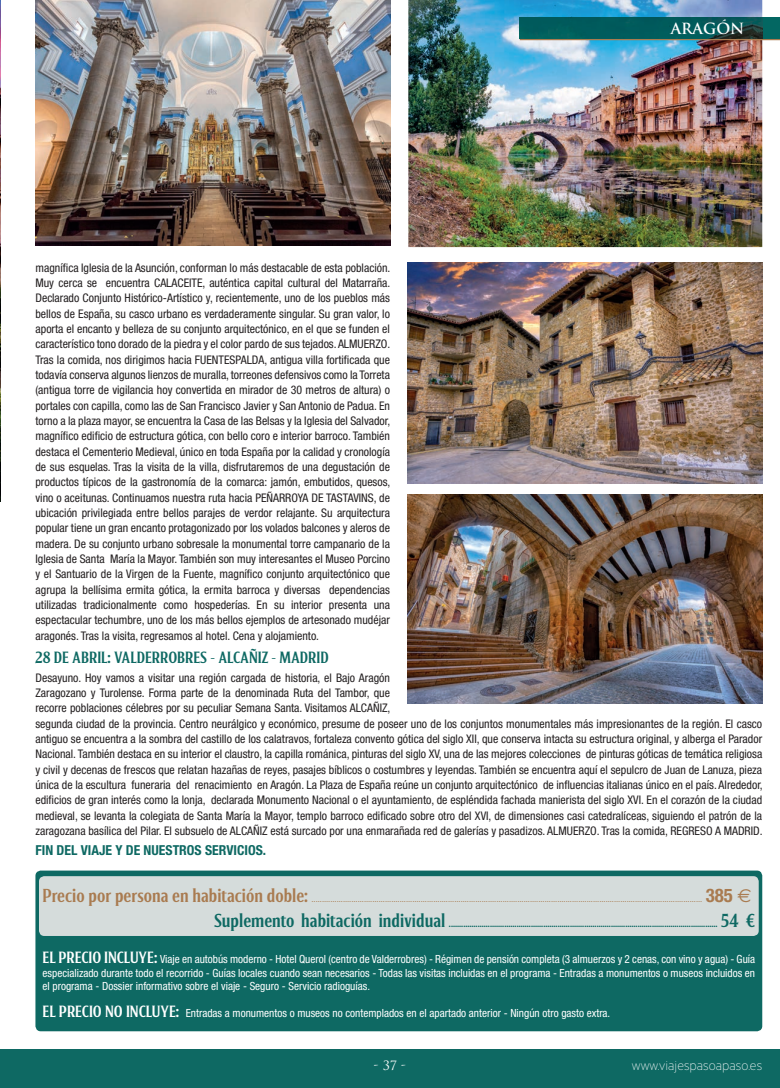
<style>
.page{position:relative;width:780px;height:1088px;background:#fff}
.page>*{position:absolute;margin:0;border:0;box-sizing:border-box;transform-origin:0 0}
.t1{font:16.25px "Schweppes";color:#0e6963}
.t2{font:100 15px "Metric";color:#fff}
.t3{font:700 15px "Trajan";color:#fff}
.t4{font:700 condensed 13.75px "Helvetica Neue";color:#0e6963}
.t5{font:12.5px "Trajan";color:#fff}
.t6{font:condensed 11.88px/15.4px "Helvetica Neue";color:#231f20;text-align:justify}
.t7{font:condensed 11.25px/13.5px "Helvetica Neue";color:#fff;text-align:justify}
.t8{font:10px "Schweppes";color:#0e6963}
.t9{font:condensed 8.75px "Helvetica Neue";color:#a97b50}
.s1{font-family:"Schweppes";font-stretch:normal;font-size:18.75px}
.s2{font-weight:700;font-size:18.75px}
.s3{font-family:"Euro Sans";font-stretch:normal;font-size:18.75px}
.s4{font-size:18.75px}
.s5{font-family:"Schweppes";font-stretch:normal;font-size:16.25px}
</style>
<div class="page">
<div style="left:0;top:1049px;width:780px;height:39px;background:#0e6963"></div>
<img style="left:408px;top:0;width:354px;height:247px">
<img style="left:0;top:0;width:1px;height:494px">
<div style="left:762px;top:18px;width:18px;height:21px;background:#036762"></div>
<img style="left:519px;top:18px;width:243px;height:21px">
<hr style="left:519px;top:39px;width:261px;height:1px;background:#a97b50">
<div style="left:35px;top:870px;width:727px;height:161px;background:#0e6963;border-radius:5px"></div>
<div style="left:39px;top:876px;width:719px;height:60px;background:#d5dcdb;border-radius:5px"></div>
<img style="left:35px;top:0;width:355px;height:245px">
<img style="left:407px;top:495px;width:355px;height:208px">
<img style="left:407px;top:262px;width:355px;height:221px">
<p class="t3" style="left:670px;top:19px;width:75px">ARAGÓN</p>
<p class="t6" style="left:35px;top:260px;width:356px">magnífica Iglesia de la Asunción, conforman lo más destacable de esta población.<br>Muy cerca se encuentra CALACEITE, auténtica capital cultural del Matarraña.<br>Declarado Conjunto Histórico-Artístico y, recientemente, uno de los pueblos más bellos de España, su casco urbano es verdaderamente singular. Su gran valor, lo aporta el encanto y belleza de su conjunto arquitectónico, en el que se funden el característico tono dorado de la piedra y el color pardo de sus tejados. ALMUERZO.<br>Tras la comida, nos dirigimos hacia FUENTESPALDA, antigua villa fortificada que todavía conserva algunos lienzos de muralla, torreones defensivos como la Torreta (antigua torre de vigilancia hoy convertida en mirador de 30 metros de altura) o portales con capilla, como las de San Francisco Javier y San Antonio de Padua. En torno a la plaza mayor, se encuentra la Casa de las Belsas y la Iglesia del Salvador, magnífico edificio de estructura gótica, con bello coro e interior barroco. También destaca el Cementerio Medieval, único en toda España por la calidad y cronología de sus esquelas. Tras la visita de la villa, disfrutaremos de una degustación de productos típicos de la gastronomía de la comarca: jamón, embutidos, quesos, vino o aceitunas. Continuamos nuestra ruta hacia PEÑARROYA DE TASTAVINS, de ubicación privilegiada entre bellos parajes de verdor relajante. Su arquitectura popular tiene un gran encanto protagonizado por los volados balcones y aleros de madera. De su conjunto urbano sobresale la monumental torre campanario de la Iglesia de Santa María la Mayor. También son muy interesantes el Museo Porcino y el Santuario de la Virgen de la Fuente, magnífico conjunto arquitectónico que agrupa la bellísima ermita gótica, la ermita barroca y diversas dependencias utilizadas tradicionalmente como hospederías. En su interior presenta una espectacular techumbre, uno de los más bellos ejemplos de artesonado mudéjar aragonés. Tras la visita, regresamos al hotel. Cena y alojamiento.</p>
<h1 class="t1" style="left:35px;top:645px;width:295px">28 DE ABRIL: VALDERROBRES - ALCAÑIZ - MADRID</h1>
<p class="t6" style="left:35px;top:670px;width:728px;text-align:left">Desayuno. Hoy vamos a visitar una región cargada de historia, el Bajo Aragón<br>Zaragozano y Turolense. Forma parte de la denominada Ruta del Tambor, que<br>recorre poblaciones célebres por su peculiar Semana Santa. Visitamos ALCAÑIZ,<br>segunda ciudad de la provincia. Centro neurálgico y económico, presume de poseer uno de los conjuntos monumentales más impresionantes de la región. El casco antiguo se encuentra a la sombra del castillo de los calatravos, fortaleza convento gótica del siglo XII, que conserva intacta su estructura original, y alberga el Parador Nacional. También destaca en su interior el claustro, la capilla románica, pinturas del siglo XV, una de las mejores colecciones de pinturas góticas de temática religiosa y civil y decenas de frescos que relatan hazañas de reyes, pasajes bíblicos o costumbres y leyendas. También se encuentra aquí el sepulcro de Juan de Lanuza, pieza única de la escultura funeraria del renacimiento en Aragón. La Plaza de España reúne un conjunto arquitectónico de influencias italianas único en el país. Alrededor, edificios de gran interés como la lonja, declarada Monumento Nacional o el ayuntamiento, de espléndida fachada manierista del siglo XVI. En el corazón de la ciudad medieval, se levanta la colegiata de Santa María la Mayor, templo barroco edificado sobre otro del XVI, de dimensiones casi catedralíceas, siguiendo el patrón de la zaragozana basílica del Pilar. El subsuelo de ALCAÑIZ está surcado por una enmarañada red de galerías y pasadizos. ALMUERZO. Tras la comida, REGRESO A MADRID.</p>
<p class="t4" style="left:35px;top:842px;width:232px">FIN DEL VIAJE Y DE NUESTROS SERVICIOS.</p>
<p class="t9" style="left:43px;top:893px;width:710px"><span class="s1">Precio por persona en habitación doble:</span> .......................................................................................................................................................................................... <span class="s2">385</span> <span class="s3">€</span></p>
<p class="t8" style="left:214px;top:916px;width:542px"><span class="s4">Suplemento habitación individual</span> ................................................................................................................................... <span class="s4">54 €</span></p>
<p class="t7" style="left:43px;top:952px;width:714px"><span class="s5">EL PRECIO INCLUYE:</span> Viaje en autobús moderno - Hotel Querol (centro de Valderrobres) - Régimen de pensión completa (3 almuerzos y 2 cenas, con vino y agua) - Guía especializado durante todo el recorrido - Guías locales cuando sean necesarios - Todas las visitas incluidas en el programa - Entradas a monumentos o museos incluidos en el programa - Dossier informativo sobre el viaje - Seguro - Servicio radioguías.</p>
<p class="t7" style="left:43px;top:1006px;width:569px"><span class="s5">EL PRECIO NO INCLUYE:</span> Entradas a monumentos o museos no contemplados en el apartado anterior - Ningún otro gasto extra.</p>
<p class="t5" style="left:374px;top:1058px;width:34px">- 37 -</p>
<p class="t2" style="left:632px;top:1057px;width:132px">www.viajespasoapaso.es</p>
</div>
